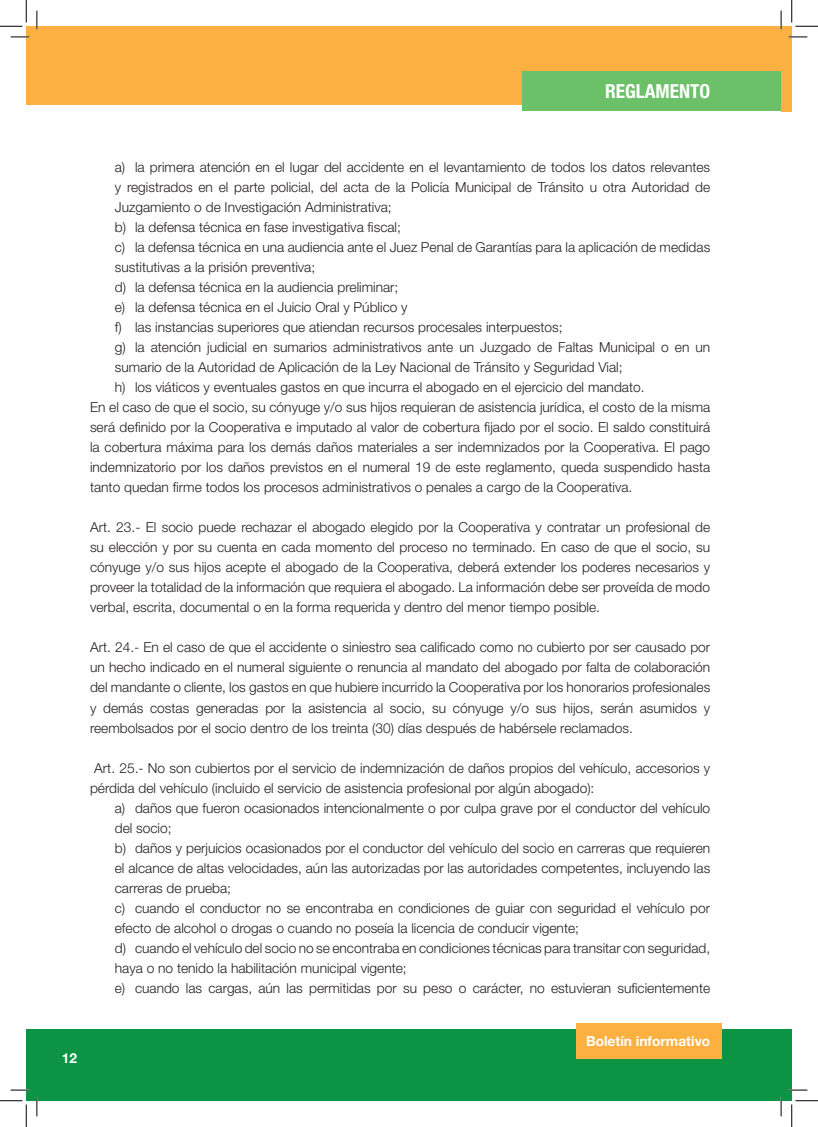
<style>
.page{position:relative;width:818px;height:1127px;background:#fff}
.page>*{position:absolute;margin:0;border:0;box-sizing:border-box;transform-origin:0 0}
.Título-Español{font:700 condensed 19.38px "Helvetica Neue LT Std";color:#fff}
.Estilo-párrafo-edito{font:300 13.75px/20px "Helvetica Neue LT Std";color:#231f20}
.t1{font:700 13.75px "Helvetica Neue LT Std";color:#fff}
</style>
<div class="page">
<div style="left:26px;top:1029px;width:755px;height:71px;background:#0d9344"></div>
<div style="left:576px;top:1023px;width:145px;height:35px;background:#fbb03f"></div>
<div style="left:781px;top:1029px;width:11px;height:71px;background:#0d9344"></div>
<div style="left:26px;top:26px;width:755px;height:78px;background:#fbb041"></div>
<div style="left:522px;top:71px;width:259px;height:40px;background:#6cc068"></div>
<div style="left:781px;top:26px;width:11px;height:85px;background:#fbb03f"></div>
<svg style="left:11px;top:36px;width:18px;height:2px"></svg>
<svg style="left:788px;top:36px;width:19px;height:2px"></svg>
<svg style="left:11px;top:1089px;width:18px;height:1px"></svg>
<svg style="left:788px;top:1089px;width:19px;height:1px"></svg>
<svg style="left:36px;top:11px;width:2px;height:18px"></svg>
<svg style="left:36px;top:1097px;width:2px;height:18px"></svg>
<svg style="left:780px;top:11px;width:2px;height:18px"></svg>
<svg style="left:780px;top:1097px;width:2px;height:18px"></svg>
<svg style="left:0;top:0;width:27px;height:27px"></svg>
<svg style="left:0;top:1100px;width:27px;height:26px"></svg>
<svg style="left:791px;top:0;width:27px;height:27px"></svg>
<svg style="left:791px;top:1100px;width:27px;height:26px"></svg>
<p class="Título-Español" style="left:605px;top:80px;width:107px">REGLAMENTO</p>
<p class="Estilo-párrafo-edito" style="left:115px;top:157px;width:597px;text-align:justify">a) la primera atención en el lugar del accidente en el levantamiento de todos los datos relevantes y registrados en el parte policial, del acta de la Policía Municipal de Tránsito u otra Autoridad de Juzgamiento o de Investigación Administrativa;</p>
<p class="Estilo-párrafo-edito" style="left:115px;top:217px;width:288px">b) la defensa técnica en fase investigativa fiscal;</p>
<p class="Estilo-párrafo-edito" style="left:115px;top:237px;width:597px">c) la defensa técnica en una audiencia ante el Juez Penal de Garantías para la aplicación de medidas sustitutivas a la prisión preventiva;</p>
<p class="Estilo-párrafo-edito" style="left:115px;top:277px;width:285px">d) la defensa técnica en la audiencia preliminar;</p>
<p class="Estilo-párrafo-edito" style="left:115px;top:297px;width:294px">e) la defensa técnica en el Juicio Oral y Público y</p>
<p class="Estilo-párrafo-edito" style="left:115px;top:317px;width:449px">f) las instancias superiores que atiendan recursos procesales interpuestos;</p>
<p class="Estilo-párrafo-edito" style="left:115px;top:337px;width:597px">g) la atención judicial en sumarios administrativos ante un Juzgado de Faltas Municipal o en un sumario de la Autoridad de Aplicación de la Ley Nacional de Tránsito y Seguridad Vial;</p>
<p class="Estilo-párrafo-edito" style="left:115px;top:377px;width:531px">h) los viáticos y eventuales gastos en que incurra el abogado en el ejercicio del mandato.</p>
<p class="Estilo-párrafo-edito" style="left:90px;top:397px;width:622px;text-align:justify">En el caso de que el socio, su cónyuge y/o sus hijos requieran de asistencia jurídica, el costo de la misma será definido por la Cooperativa e imputado al valor de cobertura fijado por el socio. El saldo constituirá la cobertura máxima para los demás daños materiales a ser indemnizados por la Cooperativa. El pago indemnizatorio por los daños previstos en el numeral 19 de este reglamento, queda suspendido hasta tanto quedan firme todos los procesos administrativos o penales a cargo de la Cooperativa.</p>
<p class="Estilo-párrafo-edito" style="left:90px;top:517px;width:622px;text-align:justify">Art. 23.- El socio puede rechazar el abogado elegido por la Cooperativa y contratar un profesional de su elección y por su cuenta en cada momento del proceso no terminado. En caso de que el socio, su cónyuge y/o sus hijos acepte el abogado de la Cooperativa, deberá extender los poderes necesarios y proveer la totalidad de la información que requiera el abogado. La información debe ser proveída de modo verbal, escrita, documental o en la forma requerida y dentro del menor tiempo posible.</p>
<p class="Estilo-párrafo-edito" style="left:90px;top:637px;width:622px;text-align:justify">Art. 24.- En el caso de que el accidente o siniestro sea calificado como no cubierto por ser causado por un hecho indicado en el numeral siguiente o renuncia al mandato del abogado por falta de colaboración del mandante o cliente, los gastos en que hubiere incurrido la Cooperativa por los honorarios profesionales y demás costas generadas por la asistencia al socio, su cónyuge y/o sus hijos, serán asumidos y reembolsados por el socio dentro de los treinta (30) días después de habérsele reclamados.</p>
<p class="Estilo-párrafo-edito" style="left:90px;top:757px;width:622px;text-indent:4px">Art. 25.- No son cubiertos por el servicio de indemnización de daños propios del vehículo, accesorios y pérdida del vehículo (incluido el servicio de asistencia profesional por algún abogado):</p>
<p class="Estilo-párrafo-edito" style="left:115px;top:797px;width:597px">a) daños que fueron ocasionados intencionalmente o por culpa grave por el conductor del vehículo del socio;</p>
<p class="Estilo-párrafo-edito" style="left:115px;top:837px;width:597px;text-align:justify">b) daños y perjuicios ocasionados por el conductor del vehículo del socio en carreras que requieren el alcance de altas velocidades, aún las autorizadas por las autoridades competentes, incluyendo las carreras de prueba;</p>
<p class="Estilo-párrafo-edito" style="left:115px;top:897px;width:597px">c) cuando el conductor no se encontraba en condiciones de guiar con seguridad el vehículo por efecto de alcohol o drogas o cuando no poseía la licencia de conducir vigente;</p>
<p class="Estilo-párrafo-edito" style="left:115px;top:937px;width:597px">d) cuando el vehículo del socio no se encontraba en condiciones técnicas para transitar con seguridad, haya o no tenido la habilitación municipal vigente;</p>
<p class="Estilo-párrafo-edito" style="left:115px;top:977px;width:597px">e) cuando las cargas, aún las permitidas por su peso o carácter, no estuvieran suficientemente</p>
<p class="t1" style="left:62px;top:1049px;width:17px">12</p>
<p class="t1" style="left:586px;top:1032px;width:126px">Boletín informativo</p>
</div>
